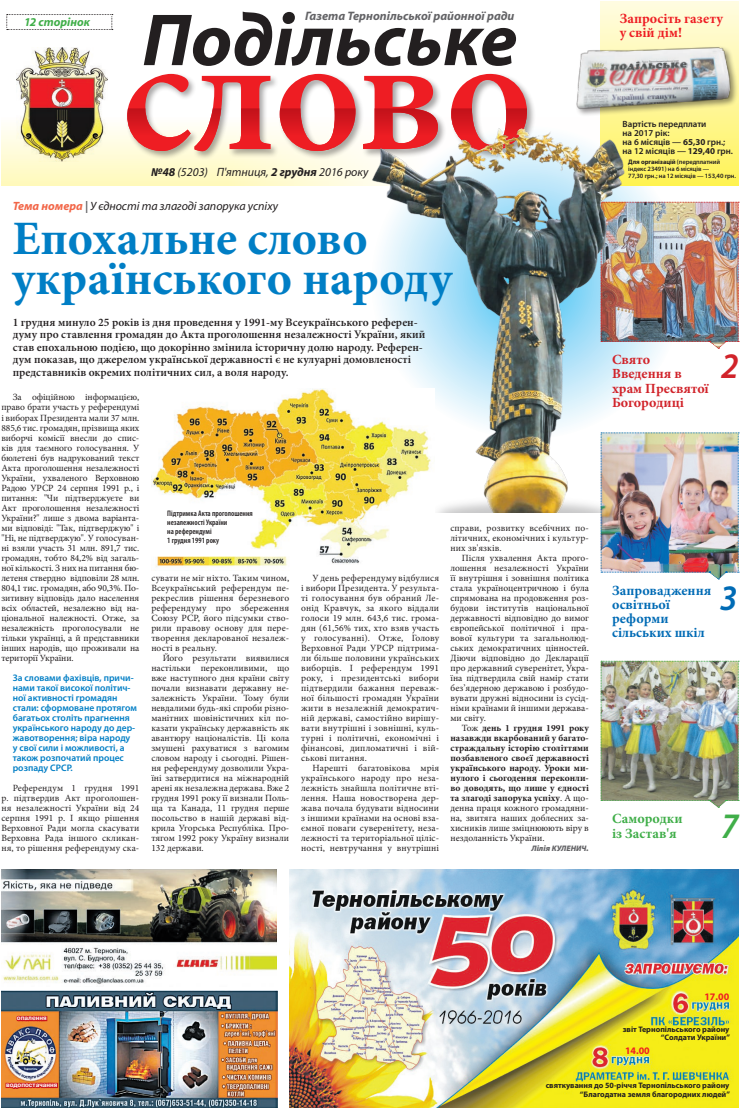
<style>
.page{position:relative;width:740px;height:1109px;background:#fff}
.page>*{position:absolute;margin:0;border:0;box-sizing:border-box;transform-origin:0 0}
.t1{font:italic 700 74.4px "Myriad Pro";color:#231f20}
.t2{font:700 48px/39.6px "Minion Pro";color:#007ec5}
.t3{font:italic 600 36px "Myriad Pro";color:#d1232a;scale:.94 1}
.t4{font:italic 600 36px "Myriad Pro";color:#006bb5;scale:.94 1}
.t5{font:italic 600 36px "Myriad Pro";color:#40ae49;scale:.94 1}
.t6{font:700 14px/14px "Minion Pro";color:#006bb5}
.t7{font:700 14px/14px "Minion Pro";color:#d1232a}
.t8{font:700 14px/14px "Minion Pro";letter-spacing:.005em;color:#ee1d23}
.t9{font:700 14px/14px "Minion Pro";color:#40ae49}
.t10{font:italic 700 12.3px "Myriad Pro";color:#636366}
.t11{font:italic 12px "Myriad Pro";color:#231f20}
.t12{font:italic 700 12px "Myriad Pro";color:#40ae49}
.t13{font:600 11.5px/12.5px "Minion Pro";color:#231f20}
.t14{font:700 10px "Myriad Pro";color:#ee1d23}
.t15{font:9.5px/10px "Minion Pro";letter-spacing:.01em;color:#231f20;text-align:justify}
.t16{font:700 9.5px/10px "Minion Pro";color:#231f20;text-align:justify}
.t17{font:600 9.5px/10px "Myriad Pro";color:#007ec5}
.t18{font:600 9px/9px "Myriad Pro";color:#231f20}
.t19{font:700 8px/8px "Myriad Pro";color:#231f20;text-align:right}
.t20{font:600 condensed 8px/9px "Myriad Pro";color:#231f20}
.t21{font:italic 900 8px "Myriad Pro";color:#636366}
.t22{font:600 6.5px/7px "Myriad Pro";letter-spacing:-.01em;color:#231f20}
.t23{font:700 6.1px "Ukrainian Pragmatica";color:#fff;scale:.94 1}
.s1{font-weight:700}
.s2{font-weight:700;color:#f26648}
.s3{font-weight:700;color:#636366}
.s4{font-weight:400}
</style>
<div class="page">
<img style="left:438px;top:512px;width:163px;height:1px">
<img style="left:21px;top:48px;width:82px;height:24px">
<div style="left:126px;top:72px;width:414px;height:93px;background:#231f20;opacity:.4"></div>
<div style="left:0;top:72px;width:267px;height:244px;background:#231f20;opacity:.4"></div>
<svg style="left:600px;top:1px;width:138px;height:184px"></svg>
<div style="left:575px;top:45px;width:165px;height:95px;background:#fff686"></div>
<img style="left:575px;top:38px;width:165px;height:80px">
<svg style="left:127px;top:74px;width:400px;height:77px"></svg>
<svg style="left:6px;top:14px;width:107px;height:16px"></svg>
<img style="left:1px;top:869px;width:275px;height:115px">
<img style="left:1px;top:990px;width:276px;height:117px">
<svg style="left:5px;top:1070px;width:54px;height:19px"></svg>
<svg style="left:15px;top:1003px;width:33px;height:19px"></svg>
<img style="left:640px;top:202px;width:99px;height:147px">
<img style="left:601px;top:432px;width:138px;height:147px">
<img style="left:601px;top:660px;width:138px;height:147px">
<img style="left:289px;top:869px;width:449px;height:238px">
<img style="left:151px;top:389px;width:239px;height:178px">
<img style="left:363px;top:103px;width:277px;height:409px">
<p class="t12" style="left:24px;top:14px;width:67px">12 сторінок</p>
<p class="t10" style="left:305px;top:8px;width:211px">Газета Тернопільської районної ради</p>
<h3 class="t8" style="left:620px;top:11px;width:105px">Запросіть газету у свій дім!</h3>
<h1 class="t1" style="left:142px;top:-8px;width:376px">Подільське</h1>
<p class="t11" style="left:151px;top:165px;width:219px"><span class="s1">№48</span> (5203) П'ятниця, <span class="s1">2 грудня</span> 2016 року</p>
<p class="t18" style="left:622px;top:119px;width:112px">Вартість передплати<br>на 2017 рік:<br>на 6 місяців — <span class="s1">65,30</span> грн.; на 12 місяців — <span class="s1">129,40</span> грн.</p>
<p class="t22" style="left:628px;top:158px;width:109px"><span class="s1">Для організацій</span> (передплатний індекс 23491) на 6 місяців —<br>77,30 грн.; на 12 місяців — 153,40 грн.</p>
<p class="t11" style="left:13px;top:199px;width:267px"><span class="s2">Тема номера</span> <span class="s3">|</span> У єдності та злагоді запорука успіху</p>
<h2 class="t2" style="left:13px;top:219px;width:441px">Епохальне слово українського народу</h2>
<p class="t13" style="left:13px;top:315px;width:414px">1 грудня минуло 25 років із дня проведення у 1991-му Всеукраїнського референ&shy;думу про ставлення громадян до Акта проголошення незалежності України, який став епохальною подією, що докорінно змінила історичну долю народу. Референ&shy;дум показав, що джерелом української державності є не кулуарні домовленості представників окремих політичних сил, а воля народу.</p>
<p class="t15" style="left:1px;top:392px;width:139px;text-indent:11px">За офіційною інформацією, право брати участь у референдумі і виборах Президента мали 37 млн.<br>885,6 тис. громадян, прізвища яких виборчі комісії внесли до спис&shy;ків для таємного голосування. У бюлетені був надрукований текст Акта проголошення незалежності України, ухваленого Верховною Радою УРСР 24 серпня 1991 p., і питання: "Чи підтверджуєте ви Акт проголошення незалежності України?" лише з двома варіанта&shy;ми відповіді: "Так, підтверджую" і "Ні, не підтверджую". У голосуван&shy;ні взяли участь 31 млн. 891,7 тис. громадян, тобто 84,2% від загаль&shy;ної кількості. З них на питання бю&shy;летеня ствердно відповіли 28 млн.<br>804,1 тис. громадян, або 90,3%. По&shy;зитивну відповідь дало населення всіх областей, незалежно від на&shy;ціональної належності. Отже, за незалежність проголосували не тільки українці, а й представники інших народів, що проживали на території України.</p>
<p class="t17" style="left:13px;top:672px;width:126px">За словами фахівців, причи&shy;нами такої високої політич&shy;ної активності громадян стали: сформоване протягом багатьох століть прагнення українського народу до дер&shy;жавотворення; віра народу у свої сили і можливості, а також розпочатий процес розпаду СРСР.</p>
<p class="t15" style="left:1px;top:782px;width:139px;text-indent:11px">Референдум 1 грудня 1991 р. підтвердив Акт проголошен&shy;ня незалежності України від 24 серпня 1991 р. І якщо рішення Верховної Ради могла скасувати Верховна Рада іншого скликан&shy;ня, то рішення референдуму ска-</p>
<p class="t20" style="left:167px;top:508px;width:87px">Підтримка Акта проголошення незалежності України<br>на референдумі<br>1 грудня 1991 року</p>
<p class="t15" style="left:151px;top:572px;width:139px">сувати не міг ніхто. Таким чином, Всеукраїнський референдум пе&shy;рекреслив рішення березневого референдуму про збереження Союзу РСР, його підсумки ство&shy;рили правову основу для пере&shy;творення декларованої незалеж&shy;ності в реальну.</p>
<p class="t15" style="left:151px;top:652px;width:139px;text-indent:11px">Його результати виявилися настільки переконливими, що вже наступного дня країни світу почали визнавати державну не&shy;залежність України. Тому були невдалими будь-які спроби різно&shy;манітних шовіністичних кіл по&shy;казати українську державність як авантюру націоналістів. Ці кола змушені рахуватися з вагомим словом народу і сьогодні. Рішен&shy;ня референдуму дозволили Укра&shy;їні затвердитися на міжнародній арені як незалежна держава. Вже 2 грудня 1991 року її визнали Поль&shy;ща та Канада, 11 грудня перше посольство в нашій державі від&shy;крила Угорська Республіка. Про&shy;тягом 1992 року Україну визнали 132 держави.</p>
<p class="t15" style="left:301px;top:572px;width:139px;text-indent:11px">У день референдуму відбулися і вибори Президента. У результа&shy;ті голосування був обраний Ле&shy;онід Кравчук, за якого віддали голоси 19 млн. 643,6 тис. грома&shy;дян (61,56% тих, хто взяв участь у голосуванні). Отже, Голову Верховної Ради УРСР підтрима&shy;ли більше половини українських виборців. I референдум 1991 року, і президентські вибори підтвердили бажання переваж&shy;ної більшості громадян України жити в незалежній демократич&shy;ній державі, самостійно вирішу&shy;вати внутрішні і зовнішні, куль&shy;турні і політичні, економічні і фінансові, дипломатичні і вій&shy;ськові питання.</p>
<p class="t15" style="left:301px;top:762px;width:139px;text-indent:11px">Нарешті багатовікова мрія українського народу про неза&shy;лежність знайшла політичне вті&shy;лення. Наша новостворена дер&shy;жава почала будувати відносини з іншими країнами на основі вза&shy;ємної поваги суверенітету, неза&shy;лежності та територіальної ціліс&shy;ності, невтручання у внутрішні</p>
<p class="t15" style="left:450px;top:522px;width:140px">справи, розвитку всебічних по&shy;літичних, економічних і культур&shy;них зв'язків.</p>
<p class="t15" style="left:450px;top:552px;width:140px;text-indent:11px">Після ухвалення Акта прого&shy;лошення незалежності України її внутрішня і зовнішня політика стала україноцентричною і була спрямована на продовження роз&shy;будови інститутів національної державності відповідно до вимог європейської політичної і пра&shy;вової культури та загальнолюд&shy;ських демократичних цінностей.<br>Діючи відповідно до Декларації про державний суверенітет, Укра&shy;їна підтвердила свій намір стати без’ядерною державою і розбудо&shy;вувати дружні відносини із сусід&shy;німи країнами й іншими держава&shy;ми світу.</p>
<p class="t16" style="left:450px;top:722px;width:140px;text-indent:11px"><span class="s4">Тож</span> день 1 грудня 1991 року назавжди вкарбований у багато&shy;страждальну історію століттями позбавленого своєї державності українського народу. Уроки ми&shy;нулого і сьогодення переконли&shy;во доводять, що лише у єдності та злагоді запорука успіху<span class="s4">. А що&shy;денна праця кожного громадяни&shy;на, звитяга наших доблесних за&shy;хисників лише зміцнююють віру в нездоланність України.</span></p>
<p class="t21" style="left:531px;top:843px;width:59px">Лілія КУЛЕНИЧ.</p>
<h3 class="t7" style="left:612px;top:353px;width:98px">Свято<br>Введення в храм Пресвятої<br>Богородиці</h3>
<h3 class="t3" style="left:721px;top:343px;width:20px">2</h3>
<h3 class="t6" style="left:612px;top:583px;width:101px">Запровадження освітньої реформи сільських шкіл</h3>
<h3 class="t4" style="left:720px;top:575px;width:20px">3</h3>
<h3 class="t9" style="left:612px;top:811px;width:72px">Самородки із Застав'я</h3>
<h3 class="t5" style="left:721px;top:803px;width:20px">7</h3>
<p class="t23" style="left:17px;top:1014px;width:33px">опалення</p>
<p class="t14" style="left:704px;top:989px;width:26px">17.00</p>
<p class="t19" style="left:623px;top:1025px;width:109px">звіт Тернопільського району “Солдати України”</p>
<p class="t14" style="left:625px;top:1043px;width:26px">14.00</p>
<p class="t23" style="left:6px;top:1081px;width:56px">водопостачання</p>
<p class="t19" style="left:546px;top:1081px;width:186px">святкування до 50-річчя Тернопільського району “Благодатна земля благородних людей”</p>
</div>
